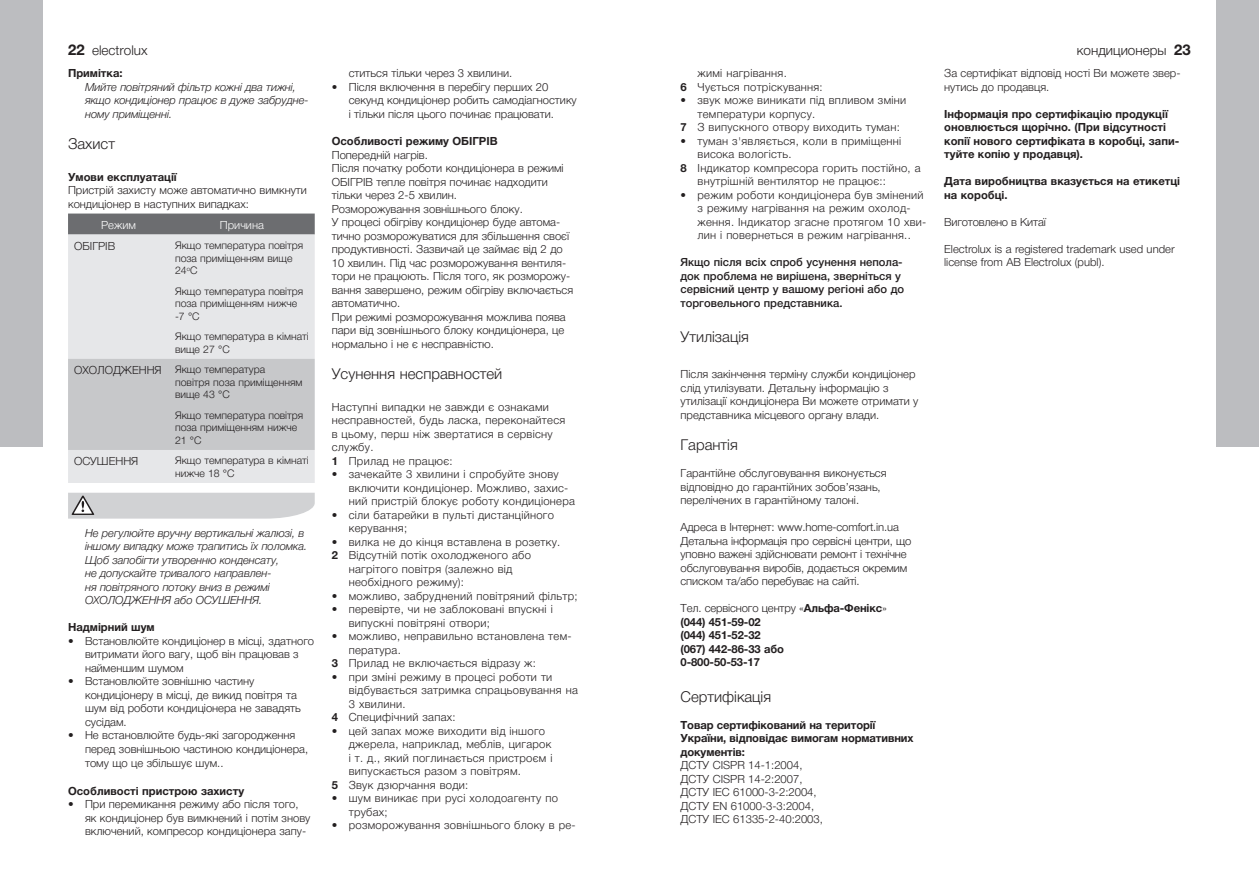
<style>
.page{position:relative;width:1259px;height:893px;background:#fff}
.page>*{position:absolute;margin:0;border:0;box-sizing:border-box;transform-origin:0 0}
.t1{font:300 15px "Helvetica Neue LTCYR";color:#231f20}
.t2{font:300 13.5px "Helvetica Neue LTCYR";color:#231f20}
.t3{font:300 11.25px/13.5px "Helvetica Neue LTCYR";color:#231f20}
.t4{font:300 11.25px/13.5px "Helvetica Neue LTCYR";letter-spacing:.025em;color:#231f20}
.t5{font:700 11.25px/13.5px "Helvetica Neue LTCYR";color:#231f20}
.t6{font:italic 300 11.25px/13.5px "Helvetica Neue LTCYR";letter-spacing:-.01em;color:#231f20}
.t7{font:500 11.25px/13.5px "Helvetica Neue LTCYR";color:#231f20}
.t8{font:300 11.25px "Helvetica Neue LTCYR";color:#fff}
.t9{font:300 10.5px/12.6px "Helvetica Neue LTCYR";color:#231f20}
.s1{font-weight:700;font-size:15px}
.s2{font-size:11.25px}
.s3{font-weight:700}
.s4{font-weight:300}
</style>
<div class="page">
<div style="left:0;top:0;width:43px;height:446px;background:#bcbdc0"></div>
<div style="left:1216px;top:0;width:43px;height:446px;background:#bcbdc0"></div>
<div style="left:68px;top:214px;width:247px;height:21px;background:#6c6d70"></div>
<div style="left:68px;top:235px;width:247px;height:248px;background:#e6e7e9"></div>
<div style="left:68px;top:359px;width:247px;height:91px;background:#c7c8ca"></div>
<svg style="left:68px;top:493px;width:247px;height:26px;background:#d0d1d3"></svg>
<p class="t2" style="left:68px;top:43px;width:81px"><span class="s1">22</span> electrolux</p>
<p class="t2" style="left:1077px;top:43px;width:116px">кондиционеры <span class="s1">23</span></p>
<p class="t5" style="left:68px;top:66px;width:56px">Примітка:</p>
<p class="t6" style="left:85px;top:80px;width:225px">Мийте повітряний фільтр кожні два тижні, якщо кондиціонер працює в дуже забрудне&shy;ному приміщенні.</p>
<h1 class="t1" style="left:68px;top:136px;width:48px">Захист</h1>
<p class="t5" style="left:68px;top:170px;width:110px">Умови експлуатації</p>
<p class="t3" style="left:68px;top:183px;width:240px">Пристрій захисту може автоматично вимкнути кондиціонер в наступних випадках:</p>
<p class="t8" style="left:101px;top:218px;width:36px">Режим</p>
<p class="t8" style="left:220px;top:218px;width:45px">Причина</p>
<p class="t3" style="left:74px;top:239px;width:43px">ОБІГРІВ</p>
<p class="t9" style="left:175px;top:239px;width:130px">Якщо температура повітря поза приміщенням вище<br>24<sup>о</sup>С</p>
<p class="t9" style="left:175px;top:285px;width:130px">Якщо температура повітря поза приміщенням нижче -7 °С</p>
<p class="t9" style="left:175px;top:330px;width:135px">Якщо температура в кімнаті вище 27 °С</p>
<p class="t9" style="left:175px;top:363px;width:129px;text-indent:-101px"><span class="s2">ОХОЛОДЖЕННЯ</span> Якщо температура повітря поза приміщенням вище 43 °С</p>
<p class="t9" style="left:175px;top:409px;width:130px">Якщо температура повітря поза приміщенням нижче<br>21 °С</p>
<p class="t3" style="left:74px;top:454px;width:66px">ОСУШЕННЯ</p>
<p class="t9" style="left:175px;top:454px;width:135px">Якщо температура в кімнаті нижче 18 °С</p>
<p class="t3" style="left:944px;top:66px;width:236px">За сертифікат відповід ності Ви можете звер&shy;нутись до продавця.</p>
<p class="t5" style="left:944px;top:107px;width:237px">Інформація про сертифікацію продукції оновлюється щорічно. (При відсутності копії нового сертифіката в коробці, запи&shy;туйте копію у продавця).</p>
<p class="t5" style="left:944px;top:174px;width:237px">Дата виробництва вказується на етикетці на коробці.</p>
<p class="t3" style="left:944px;top:215px;width:103px">Виготовлено в Китаї</p>
<p class="t3" style="left:944px;top:242px;width:232px">Electrolux is a registered trademark used under license from AB Electrolux (publ).</p>
<p class="t3" style="left:349px;top:66px;width:165px">ститься тільки через 3 хвилини.</p>
<p class="t3" style="left:349px;top:80px;width:230px;text-indent:-17px">• Після включення в перебігу перших 20 секунд кондиціонер робить самодіагностику і тільки після цього починає працювати.</p>
<p class="t5" style="left:332px;top:135px;width:167px">Особливості режиму ОБІГРІВ</p>
<p class="t3" style="left:332px;top:148px;width:243px">Попередній нагрів.<br>Після початку роботи кондиціонера в режимі ОБІГРІВ тепле повітря починає надходити тільки через 2-5 хвилин.<br>Розморожування зовнішнього блоку.<br>У процесі обігріву кондиціонер буде автома&shy;тично розморожуватися для збільшення своєї продуктивності. Зазвичай це займає від 2 до 10 хвилин. Під час розморожування вентиля&shy;тори не працюють. Після того, як розморожу&shy;вання завершено, режим обігріву включається автоматично.<br>При режимі розморожування можлива поява пари від зовнішнього блоку кондиціонера, це нормально і не є несправністю.</p>
<h1 class="t1" style="left:332px;top:366px;width:172px">Усунення несправностей</h1>
<p class="t4" style="left:332px;top:400px;width:235px">Наступні випадки не завжди є ознаками несправностей, будь ласка, переконайтеся в цьому, перш ніж звертатися в сервісну службу.<br><span class="s3">1</span> Прилад не працює:</p>
<p class="t4" style="left:349px;top:468px;width:228px;text-indent:-17px">• зачекайте 3 хвилини і спробуйте знову включити кондиціонер. Можливо, захис&shy;ний пристрій блокує роботу кондиціонера</p>
<p class="t4" style="left:349px;top:508px;width:207px;text-indent:-17px">• сіли батарейки в пульті дистанційного керування;</p>
<p class="t4" style="left:332px;top:535px;width:230px">• вилка не до кінця вставлена в розетку.</p>
<p class="t4" style="left:332px;top:549px;width:201px"><span class="s3">2</span> Відсутній потік охолодженого або</p>
<p class="t4" style="left:349px;top:562px;width:165px">нагрітого повітря (залежно від</p>
<p class="t4" style="left:349px;top:576px;width:117px">необхідного режиму):</p>
<p class="t4" style="left:332px;top:589px;width:247px">• можливо, забруднений повітряний фільтр;</p>
<p class="t4" style="left:349px;top:603px;width:205px;text-indent:-17px">• перевірте, чи не заблоковані впускні і випускні повітряні отвори;</p>
<p class="t4" style="left:332px;top:630px;width:241px">• можливо, неправильно встановлена тем-</p>
<p class="t4" style="left:349px;top:643px;width:54px">пература.</p>
<p class="t4" style="left:332px;top:657px;width:206px"><span class="s3">3</span> Прилад не включається відразу ж:</p>
<p class="t4" style="left:332px;top:670px;width:222px">• при зміні режиму в процесі роботи ти</p>
<p class="t4" style="left:349px;top:684px;width:231px">відбувається затримка спрацьовування на</p>
<p class="t4" style="left:349px;top:697px;width:58px">3 хвилини.</p>
<p class="t4" style="left:332px;top:711px;width:125px"><span class="s3">4</span> Специфічний запах:</p>
<p class="t4" style="left:332px;top:724px;width:215px">• цей запах може виходити від іншого</p>
<p class="t4" style="left:349px;top:738px;width:204px">джерела, наприклад, меблів, цигарок</p>
<p class="t4" style="left:349px;top:751px;width:205px">і т. д., який поглинається пристроєм і</p>
<p class="t4" style="left:349px;top:765px;width:174px">випускається разом з повітрям.</p>
<p class="t4" style="left:332px;top:778px;width:138px"><span class="s3">5</span> Звук дзюрчання води:</p>
<p class="t4" style="left:349px;top:792px;width:211px;text-indent:-17px">• шум виникає при русі холодоагенту по трубах;</p>
<p class="t4" style="left:332px;top:819px;width:245px">• розморожування зовнішнього блоку в ре-</p>
<p class="t4" style="left:680px;top:66px;width:144px;text-indent:17px">жимі нагрівання.<br><span class="s3">6</span> Чується потріскування:</p>
<p class="t4" style="left:680px;top:93px;width:227px">• звук може виникати під впливом зміни</p>
<p class="t4" style="left:697px;top:107px;width:119px">температури корпусу.</p>
<p class="t4" style="left:680px;top:120px;width:221px"><span class="s3">7</span> З випускного отвору виходить туман:</p>
<p class="t4" style="left:680px;top:134px;width:222px">• туман з'являється, коли в приміщенні</p>
<p class="t4" style="left:697px;top:147px;width:95px">висока вологість.</p>
<p class="t4" style="left:680px;top:161px;width:241px"><span class="s3">8</span> Індикатор компресора горить постійно, а</p>
<p class="t4" style="left:697px;top:174px;width:190px">внутрішній вентилятор не працює::</p>
<p class="t4" style="left:697px;top:188px;width:230px;text-indent:-17px">• режим роботи кондиціонера був змінений з режиму нагрівання на режим охолод&shy;ження. Індикатор згасне протягом 10 хви&shy;лин і повернеться в режим нагрівання..</p>
<p class="t7" style="left:680px;top:255px;width:225px">Якщо після всіх спроб усунення непола&shy;док проблема не вирішена, зверніться у сервісний центр у вашому регіоні або до торговельного представника.</p>
<h1 class="t1" style="left:680px;top:329px;width:70px">Утилізація</h1>
<p class="t3" style="left:680px;top:367px;width:239px">Після закінчення терміну служби кондиціонер слід утилізувати. Детальну інформацію з утилізації кондиціонера Ви можете отримати у представника місцевого органу влади.</p>
<h1 class="t1" style="left:680px;top:437px;width:59px">Гарантія</h1>
<p class="t3" style="left:680px;top:466px;width:208px">Гарантійне обслуговування виконується відповідно до гарантійних зобов’язань, перелічених в гарантійному талоні.</p>
<p class="t3" style="left:680px;top:520px;width:232px">Адреса в Інтернет: www.home-comfort.in.ua Детальна інформація про сервісні центри, що уповно важені здійснювати ремонт і технічне обслуговування виробів, додається окремим списком та/або перебуває на сайті.</p>
<p class="t5" style="left:680px;top:601px;width:208px"><span class="s4">Тел. сервісного центру «</span>Альфа-Фенікс<span class="s4">» </span>(044) 451-59-02<br>(044) 451-52-32<br>(067) 442-86-33 або<br>0-800-50-53-17</p>
<h1 class="t1" style="left:680px;top:688px;width:92px">Сертифікація</h1>
<p class="t5" style="left:680px;top:718px;width:234px">Товар сертифікований на території<br>України, відповідає вимогам нормативних документів:</p>
<p class="t3" style="left:680px;top:759px;width:144px">ДСТУ CISPR 14-1:2004,<br>ДСТУ CISPR 14-2:2007,<br>ДСТУ IEC 61000-3-2:2004,<br>ДСТУ EN 61000-3-3:2004,<br>ДСТУ IEC 61335-2-40:2003,</p>
<p class="t6" style="left:85px;top:526px;width:224px">Не регулюйте вручну вертикальні жалюзі, в іншому випадку може трапитись їх поломка.<br>Щоб запобігти утворенню конденсату,<br>не допускайте тривалого направлен-<br>ня повітряного потоку вниз в режимі ОХОЛОДЖЕННЯ або ОСУШЕННЯ.</p>
<p class="t5" style="left:68px;top:621px;width:88px">Надмірний шум</p>
<p class="t3" style="left:85px;top:634px;width:231px;text-indent:-17px">• Встановлюйте кондиціонер в місці, здатного витримати його вагу, щоб він працював з найменшим шумом</p>
<p class="t3" style="left:85px;top:675px;width:217px;text-indent:-17px">• Встановлюйте зовнішню частину кондиціонеру в місці, де викид повітря та шум від роботи кондиціонера не завадять сусідам.</p>
<p class="t3" style="left:85px;top:728px;width:225px;text-indent:-17px">• Не встановлюйте будь-які загородження перед зовнішньою частиною кондиціонера, тому що це збільшує шум..</p>
<p class="t5" style="left:68px;top:784px;width:178px">Особливості пристрою захисту</p>
<p class="t3" style="left:85px;top:797px;width:227px;text-indent:-17px">• При перемикання режиму або після того, як кондиціонер був вимкнений і потім знову включений, компресор кондиціонера запу-</p>
</div>
